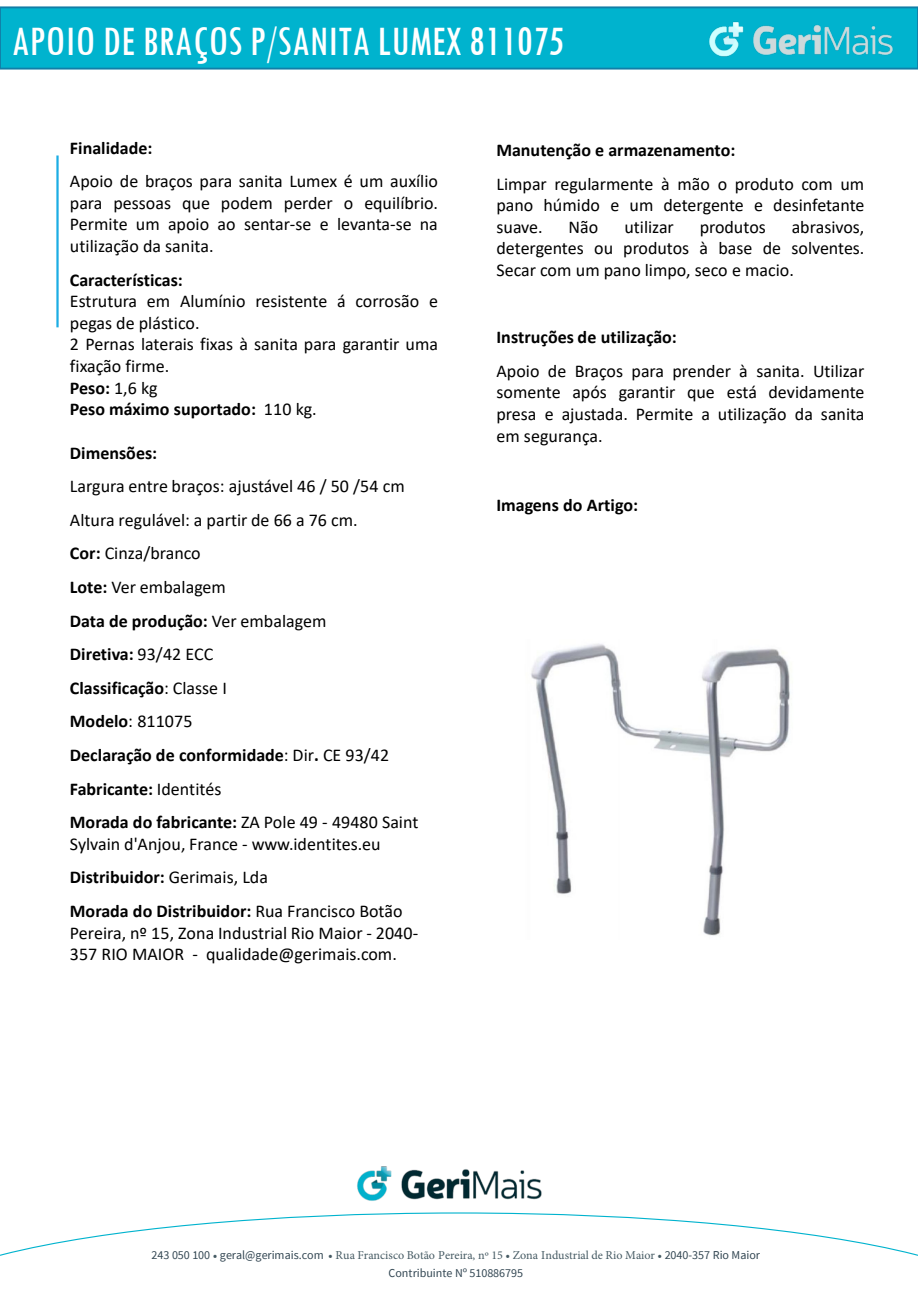
<style>
.page{position:relative;width:918px;height:1289px;background:#fff}
.page>*{position:absolute;margin:0;border:0;box-sizing:border-box;transform-origin:0 0}
.t1{font:condensed 43.5px "Tw Cen";color:#fff}
.t2{font:18px/21.6px "Calibri";color:#000;text-align:justify}
.t3{font:700 18px "Calibri";color:#000}
.t4{font:12px/17.2px "Source Sans Pro";letter-spacing:-.005em;color:#334753;text-align:center}
.s1{font-weight:400}
.s2{font-weight:700}
.s3{font-family:"Minion Pro";color:#455a63}
</style>
<div class="page">
<hr style="left:56px;top:155px;width:3px;height:172px;background:#1cade4">
<svg style="left:0;top:6px;width:918px;height:64px;background:#04b0cc"></svg>
<img style="left:357px;top:1166px;width:185px;height:35px">
<svg style="left:0;top:1212px;width:918px;height:44px"></svg>
<img style="left:703px;top:6px;width:202px;height:64px">
<img style="left:531px;top:643px;width:259px;height:293px">
<h1 class="t1" style="left:12px;top:15px;width:554px">APOIO DE BRAÇOS P/SANITA LUMEX 811075</h1>
<p class="t3" style="left:70px;top:135px;width:84px">Finalidade:</p>
<p class="t2" style="left:70px;top:170px;width:370px">Apoio de braços para sanita Lumex é um auxílio para pessoas que podem perder o equilíbrio.<br>Permite um apoio ao sentar-se e levanta-se na utilização da sanita.</p>
<p class="t3" style="left:70px;top:267px;width:114px">Características:</p>
<p class="t2" style="left:70px;top:290px;width:370px">Estrutura em Alumínio resistente á corrosão e pegas de plástico.</p>
<p class="t2" style="left:70px;top:333px;width:370px">2 Pernas laterais fixas à sanita para garantir uma fixação firme.</p>
<p class="t3" style="left:70px;top:375px;width:89px">Peso: <span class="s1">1,6 kg</span></p>
<p class="t3" style="left:70px;top:396px;width:248px">Peso máximo suportado: <span class="s1">110 kg.</span></p>
<p class="t3" style="left:70px;top:440px;width:89px">Dimensões:</p>
<p class="t2" style="left:70px;top:475px;width:336px">Largura entre braços: ajustável 46 / 50 /54 cm</p>
<p class="t2" style="left:70px;top:508px;width:289px">Altura regulável: a partir de 66 a 76 cm.</p>
<p class="t2" style="left:70px;top:542px;width:132px"><span class="s2">Cor:</span> Cinza/branco</p>
<p class="t2" style="left:70px;top:576px;width:158px"><span class="s2">Lote:</span> Ver embalagem</p>
<p class="t3" style="left:70px;top:608px;width:258px">Data de produção: <span class="s1">Ver embalagem</span></p>
<p class="t3" style="left:70px;top:641px;width:145px">Diretiva: <span class="s1">93/42 ECC</span></p>
<p class="t3" style="left:70px;top:675px;width:159px">Classificação<span class="s1">: Classe I</span></p>
<p class="t2" style="left:70px;top:710px;width:124px"><span class="s2">Modelo</span>: 811075</p>
<p class="t3" style="left:70px;top:742px;width:321px">Declaração de conformidade<span class="s1">: Dir</span>. <span class="s1">CE 93/42</span></p>
<p class="t3" style="left:70px;top:776px;width:153px">Fabricante: <span class="s1">Identités</span></p>
<p class="t2" style="left:70px;top:811px;width:350px"><span class="s2">Morada do fabricante:</span> ZA Pole 49 - 49480 Saint<br>Sylvain d'Anjou, France - www.identites.eu</p>
<p class="t3" style="left:70px;top:864px;width:200px">Distribuidor: <span class="s1">Gerimais, Lda</span></p>
<p class="t2" style="left:70px;top:900px;width:350px;text-align:left"><span class="s2">Morada do Distribuidor:</span> Rua Francisco Botão<br>Pereira, nº 15, Zona Industrial Rio Maior - 2040-<br>357 RIO MAIOR - qualidade@gerimais.com.</p>
<p class="t3" style="left:496px;top:137px;width:240px">Manutenção e armazenamento:</p>
<p class="t2" style="left:496px;top:172px;width:370px">Limpar regularmente à mão o produto com um pano húmido e um detergente e desinfetante suave.</p>
<p class="t2" style="left:496px;top:215px;width:369px;text-indent:295px">abrasivos, detergentes ou produtos à base de solventes.<br>Secar com um pano limpo, seco e macio.</p>
<p class="t2" style="left:569px;top:215px;width:31px">Não</p>
<p class="t2" style="left:624px;top:215px;width:51px">utilizar</p>
<p class="t2" style="left:700px;top:215px;width:68px">produtos</p>
<p class="t3" style="left:496px;top:325px;width:182px">Instruções de utilização:</p>
<p class="t2" style="left:496px;top:359px;width:370px">Apoio de Braços para prender à sanita. Utilizar somente após garantir que está devidamente presa e ajustada. Permite a utilização da sanita em segurança.</p>
<p class="t3" style="left:496px;top:492px;width:143px">Imagens do Artigo:</p>
<p class="t4" style="left:152px;top:1246px;width:610px">243 050 100 <span class="s3">•</span> geral@gerimais.com <span class="s3">• Rua Francisco Botão Pereira, nº 15 • Zona Industrial de Rio Maior •</span> 2040-357 Rio Maior<br>Contribuinte Nº 510886795</p>
</div>
